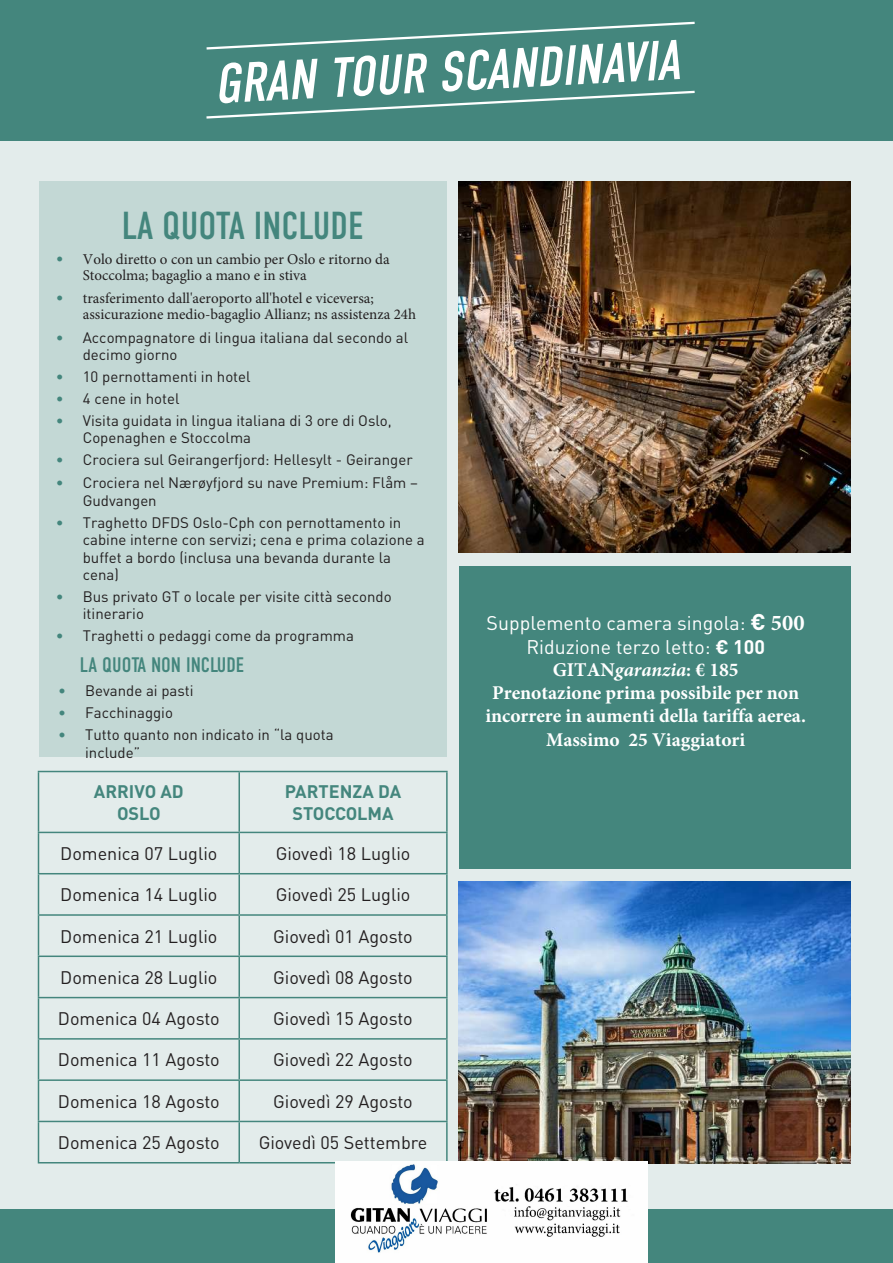
<style>
.page{position:relative;width:893px;height:1263px;background:#e3eceb}
.page>*{position:absolute;margin:0;border:0;box-sizing:border-box;transform-origin:0 0}
.t1{font:italic 56.1px "DIN Condensed";color:#fff}
.t2{font:39px "DIN Condensed";color:#44867d}
.t3{font:21px "DIN Condensed";color:#44867d}
.t4{font:700 19.5px/23.2px "Minion Pro";color:#fff;text-align:center}
.t5{font:19.5px/24.5px "DIN Pro";color:#fff;text-align:center}
.t6{font:18px "DIN Pro";color:#231f20}
.t7{font:700 18px/21.6px "DIN Pro";color:#44867d;text-align:center}
.t8{font:15px/16.6px "DIN Pro";color:#231f20}
.t9{font:15px/16.6px "Minion Pro";color:#231f20}
.s1{font-family:"DIN Pro";color:#44867d}
.s2{color:#44867d}
.s3{font-weight:700;font-size:22.5px}
.s4{font-family:"Minion Pro";font-weight:700;font-size:22.5px}
.s5{font-weight:700}
.s6{font-style:italic}
</style>
<div class="page">
<div style="left:1px;top:0;width:892px;height:140px;background:#44867d"></div>
<div style="left:1px;top:1209px;width:892px;height:54px;background:#44867d"></div>
<img style="left:459px;top:181px;width:391px;height:372px">
<img style="left:459px;top:881px;width:391px;height:282px">
<svg style="left:206px;top:21px;width:489px;height:29px"></svg>
<svg style="left:206px;top:90px;width:489px;height:29px"></svg>
<div style="left:39px;top:181px;width:407px;height:576px;background:#c3d8d5"></div>
<hr style="left:38px;top:771px;width:201px;height:1px;background:#44867d">
<hr style="left:38px;top:772px;width:1px;height:60px;background:#44867d">
<hr style="left:239px;top:771px;width:209px;height:1px;background:#44867d">
<hr style="left:238px;top:772px;width:2px;height:60px;background:#44867d">
<hr style="left:446px;top:772px;width:2px;height:60px;background:#44867d">
<hr style="left:38px;top:832px;width:201px;height:1px;background:#44867d">
<hr style="left:38px;top:833px;width:1px;height:40px;background:#44867d">
<hr style="left:239px;top:832px;width:209px;height:1px;background:#44867d">
<hr style="left:238px;top:833px;width:2px;height:40px;background:#44867d">
<hr style="left:446px;top:833px;width:2px;height:40px;background:#44867d">
<hr style="left:38px;top:873px;width:201px;height:1px;background:#44867d">
<hr style="left:38px;top:874px;width:1px;height:40px;background:#44867d">
<hr style="left:239px;top:873px;width:209px;height:1px;background:#44867d">
<hr style="left:238px;top:874px;width:2px;height:40px;background:#44867d">
<hr style="left:446px;top:874px;width:2px;height:40px;background:#44867d">
<hr style="left:38px;top:914px;width:201px;height:2px;background:#44867d">
<hr style="left:38px;top:916px;width:1px;height:39px;background:#44867d">
<hr style="left:239px;top:914px;width:209px;height:2px;background:#44867d">
<hr style="left:238px;top:916px;width:2px;height:39px;background:#44867d">
<hr style="left:446px;top:916px;width:2px;height:39px;background:#44867d">
<hr style="left:38px;top:955px;width:201px;height:2px;background:#44867d">
<hr style="left:38px;top:957px;width:1px;height:40px;background:#44867d">
<hr style="left:239px;top:955px;width:209px;height:2px;background:#44867d">
<hr style="left:238px;top:957px;width:2px;height:40px;background:#44867d">
<hr style="left:446px;top:957px;width:2px;height:40px;background:#44867d">
<hr style="left:38px;top:997px;width:201px;height:1px;background:#44867d">
<hr style="left:38px;top:998px;width:1px;height:40px;background:#44867d">
<hr style="left:239px;top:997px;width:209px;height:1px;background:#44867d">
<hr style="left:238px;top:998px;width:2px;height:40px;background:#44867d">
<hr style="left:446px;top:998px;width:2px;height:40px;background:#44867d">
<hr style="left:38px;top:1038px;width:201px;height:2px;background:#44867d">
<hr style="left:38px;top:1040px;width:1px;height:39px;background:#44867d">
<hr style="left:239px;top:1038px;width:209px;height:2px;background:#44867d">
<hr style="left:238px;top:1040px;width:2px;height:39px;background:#44867d">
<hr style="left:446px;top:1040px;width:2px;height:39px;background:#44867d">
<hr style="left:38px;top:1079px;width:201px;height:2px;background:#44867d">
<hr style="left:38px;top:1081px;width:1px;height:40px;background:#44867d">
<hr style="left:239px;top:1079px;width:209px;height:2px;background:#44867d">
<hr style="left:238px;top:1081px;width:2px;height:40px;background:#44867d">
<hr style="left:446px;top:1081px;width:2px;height:40px;background:#44867d">
<hr style="left:38px;top:1121px;width:201px;height:1px;background:#44867d">
<hr style="left:38px;top:1122px;width:1px;height:40px;background:#44867d">
<hr style="left:239px;top:1121px;width:209px;height:1px;background:#44867d">
<hr style="left:238px;top:1122px;width:2px;height:40px;background:#44867d">
<hr style="left:446px;top:1122px;width:2px;height:40px;background:#44867d">
<hr style="left:38px;top:1162px;width:201px;height:1px;background:#44867d">
<hr style="left:239px;top:1162px;width:209px;height:1px;background:#44867d">
<div style="left:459px;top:566px;width:391px;height:302px;background:#44867d"></div>
<img style="left:336px;top:1162px;width:311px;height:100px">
<h1 class="t1" style="left:213px;top:53px;width:467px;rotate:-3deg">GRAN TOUR SCANDINAVIA</h1>
<h2 class="t2" style="left:122px;top:203px;width:243px">LA QUOTA INCLUDE</h2>
<p class="t9" style="left:83px;top:251px;width:308px;text-indent:-27px"><span class="s1">•</span> Volo diretto o con un cambio per Oslo e ritorno da<br>Stoccolma; bagaglio a mano e in stiva</p>
<p class="t9" style="left:83px;top:290px;width:335px;text-indent:-27px"><span class="s1">•</span> trasferimento dall'aeroporto all'hotel e viceversa; assicurazione medio-bagaglio Allianz; ns assistenza 24h</p>
<p class="t8" style="left:83px;top:329px;width:327px;text-indent:-27px"><span class="s2">•</span> Accompagnatore di lingua italiana dal secondo al decimo giorno</p>
<p class="t8" style="left:56px;top:367px;width:196px"><span class="s2">•</span> 10 pernottamenti in hotel</p>
<p class="t8" style="left:56px;top:390px;width:125px"><span class="s2">•</span> 4 cene in hotel</p>
<p class="t8" style="left:83px;top:412px;width:311px;text-indent:-27px"><span class="s2">•</span> Visita guidata in lingua italiana di 3 ore di Oslo,<br>Copenaghen e Stoccolma</p>
<p class="t8" style="left:56px;top:451px;width:358px"><span class="s2">•</span> Crociera sul Geirangerfjord: Hellesylt - Geiranger</p>
<p class="t8" style="left:83px;top:472px;width:337px;line-height:18px;text-indent:-27px"><span class="s2">•</span> Crociera nel Nærøyfjord su nave Premium: Flåm –<br>Gudvangen</p>
<p class="t8" style="left:83px;top:513px;width:343px;line-height:17.4px;text-indent:-27px"><span class="s2">•</span> Traghetto DFDS Oslo-Cph con pernottamento in cabine interne con servizi; cena e prima colazione a buffet a bordo (inclusa una bevanda durante la cena)</p>
<p class="t8" style="left:83px;top:588px;width:310px;text-indent:-27px"><span class="s2">•</span> Bus privato GT o locale per visite città secondo itinerario</p>
<p class="t8" style="left:56px;top:627px;width:300px"><span class="s2">•</span> Traghetti o pedaggi come da programma</p>
<h3 class="t3" style="left:80px;top:653px;width:166px">LA QUOTA NON INCLUDE</h3>
<p class="t8" style="left:58px;top:681px;width:137px"><span class="s2">•</span> Bevande ai pasti</p>
<p class="t8" style="left:58px;top:704px;width:116px"><span class="s2">•</span> Facchinaggio</p>
<p class="t8" style="left:85px;top:725px;width:250px;line-height:18px;text-indent:-27px"><span class="s2">•</span> Tutto quanto non indicato in “la quota include”</p>
<p class="t7" style="left:94px;top:780px;width:91px">ARRIVO AD<br>OSLO</p>
<p class="t7" style="left:285px;top:780px;width:118px">PARTENZA DA<br>STOCCOLMA</p>
<p class="t6" style="left:60px;top:841px;width:159px">Domenica 07 Luglio</p>
<p class="t6" style="left:276px;top:841px;width:136px">Giovedì 18 Luglio</p>
<p class="t6" style="left:60px;top:882px;width:159px">Domenica 14 Luglio</p>
<p class="t6" style="left:276px;top:882px;width:136px">Giovedì 25 Luglio</p>
<p class="t6" style="left:60px;top:924px;width:159px">Domenica 21 Luglio</p>
<p class="t6" style="left:273px;top:924px;width:141px">Giovedì 01 Agosto</p>
<p class="t6" style="left:60px;top:965px;width:159px">Domenica 28 Luglio</p>
<p class="t6" style="left:273px;top:965px;width:141px">Giovedì 08 Agosto</p>
<p class="t6" style="left:58px;top:1006px;width:163px">Domenica 04 Agosto</p>
<p class="t6" style="left:273px;top:1006px;width:141px">Giovedì 15 Agosto</p>
<p class="t6" style="left:58px;top:1048px;width:163px">Domenica 11 Agosto</p>
<p class="t6" style="left:273px;top:1048px;width:141px">Giovedì 22 Agosto</p>
<p class="t6" style="left:58px;top:1089px;width:163px">Domenica 18 Agosto</p>
<p class="t6" style="left:273px;top:1089px;width:141px">Giovedì 29 Agosto</p>
<p class="t6" style="left:58px;top:1130px;width:163px">Domenica 25 Agosto</p>
<p class="t6" style="left:259px;top:1130px;width:170px">Giovedì 05 Settembre</p>
<h3 class="t5" style="left:487px;top:610px;width:320px">Supplemento camera singola: <span class="s3">€</span> <span class="s4">500<br></span>Riduzione terzo letto: <span class="s5">€ 100</span></h3>
<h3 class="t4" style="left:485px;top:658px;width:322px">GITAN<span class="s6">garanzia</span>: € 185<br>Prenotazione prima possibile per non incorrere in aumenti della tariffa aerea.<br>Massimo 25 Viaggiatori</h3>
</div>
